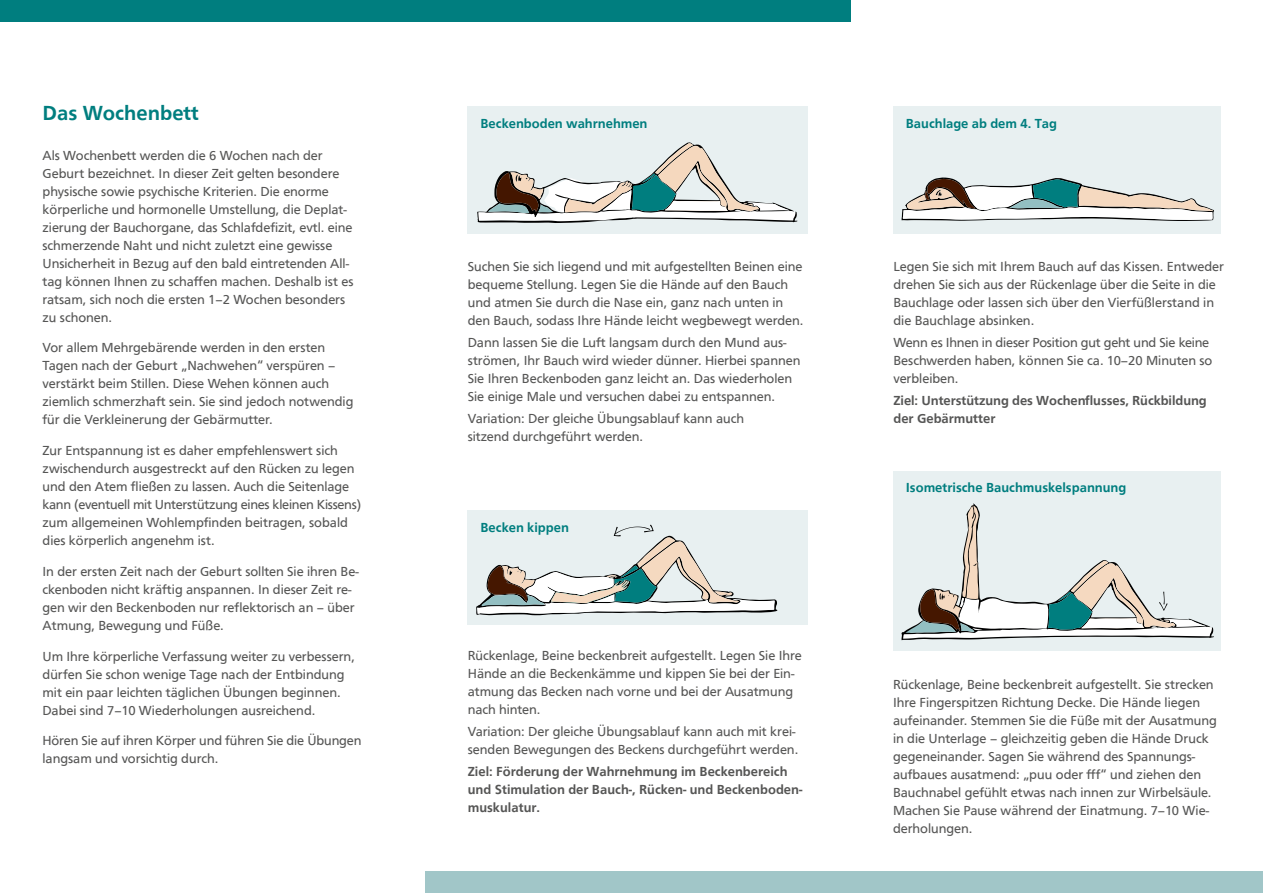
<style>
.page{position:relative;width:1263px;height:893px;background:#fff}
.page>*{position:absolute;margin:0;border:0;box-sizing:border-box;transform-origin:0 0}
.Überschrift_Innentei{font:500 21px "Front Page";color:#007e7f}
.Fliesstext{font:13.5px/18px "Front Page";color:#565655}
.Aufzählungen{font:13.5px/18px "Front Page";color:#565655}
.Fliesstext-2{font:500 13.5px/18px "Front Page";color:#565655}
.Fliesstext-3{font:500 13.5px "Front Page";color:#007e7f}
</style>
<div class="page">
<div style="left:893px;top:106px;width:327px;height:128px;background:#e8f0f1"></div>
<div style="left:893px;top:471px;width:327px;height:180px;background:#e8f0f1"></div>
<div style="left:468px;top:106px;width:340px;height:128px;background:#e8f0f1"></div>
<div style="left:468px;top:510px;width:340px;height:115px;background:#e8f0f1"></div>
<svg style="left:476px;top:524px;width:301px;height:91px"></svg>
<svg style="left:901px;top:177px;width:313px;height:44px"></svg>
<svg style="left:901px;top:503px;width:313px;height:138px"></svg>
<svg style="left:477px;top:142px;width:320px;height:81px"></svg>
<div style="left:0;top:0;width:850px;height:21px;background:#007e7f"></div>
<div style="left:425px;top:872px;width:838px;height:21px;background:#a1c6c8"></div>
<p class="Überschrift_Innentei" style="left:43px;top:98px;width:158px">Das Wochenbett</p>
<p class="Aufzählungen" style="left:43px;top:145px;width:313px">Als Wochenbett werden die 6 Wochen nach der Geburt bezeichnet. In dieser Zeit gelten besondere physische sowie psychische Kriterien. Die enorme körperliche und hormonelle Umstellung, die Deplat&shy;zierung der Bauchorgane, das Schlafdefizit, evtl. eine schmerzende Naht und nicht zuletzt eine gewisse Unsicherheit in Bezug auf den bald eintretenden All&shy;tag können Ihnen zu schaffen machen. Deshalb ist es ratsam, sich noch die ersten 1–2 Wochen besonders zu schonen.</p>
<p class="Aufzählungen" style="left:43px;top:338px;width:312px">Vor allem Mehrgebärende werden in den ersten Tagen nach der Geburt „Nachwehen“ verspüren – verstärkt beim Stillen. Diese Wehen können auch ziemlich schmerzhaft sein. Sie sind jedoch notwendig für die Verkleinerung der Gebärmutter.</p>
<p class="Aufzählungen" style="left:43px;top:441px;width:320px">Zur Entspannung ist es daher empfehlenswert sich zwischendurch ausgestreckt auf den Rücken zu legen und den Atem fließen zu lassen. Auch die Seitenlage kann (eventuell mit Unterstützung eines kleinen Kissens) zum allgemeinen Wohlempfinden beitragen, sobald dies körperlich angenehm ist.</p>
<p class="Aufzählungen" style="left:43px;top:561px;width:318px">In der ersten Zeit nach der Geburt sollten Sie ihren Be&shy;ckenboden nicht kräftig anspannen. In dieser Zeit re&shy;gen wir den Beckenboden nur reflektorisch an – über Atmung, Bewegung und Füße.</p>
<p class="Aufzählungen" style="left:43px;top:646px;width:314px">Um Ihre körperliche Verfassung weiter zu verbessern, dürfen Sie schon wenige Tage nach der Entbindung mit ein paar leichten täglichen Übungen beginnen.<br>Dabei sind 7–10 Wiederholungen ausreichend.</p>
<p class="Aufzählungen" style="left:43px;top:731px;width:320px">Hören Sie auf ihren Körper und führen Sie die Übungen langsam und vorsichtig durch.</p>
<p class="Fliesstext-3" style="left:480px;top:114px;width:168px">Beckenboden wahrnehmen</p>
<p class="Fliesstext" style="left:468px;top:256px;width:337px">Suchen Sie sich liegend und mit aufgestellten Beinen eine bequeme Stellung. Legen Sie die Hände auf den Bauch und atmen Sie durch die Nase ein, ganz nach unten in den Bauch, sodass Ihre Hände leicht wegbewegt werden.</p>
<p class="Fliesstext" style="left:468px;top:332px;width:334px">Dann lassen Sie die Luft langsam durch den Mund aus&shy;strömen, Ihr Bauch wird wieder dünner. Hierbei spannen Sie Ihren Beckenboden ganz leicht an. Das wiederholen Sie einige Male und versuchen dabei zu entspannen.</p>
<p class="Fliesstext" style="left:468px;top:409px;width:278px">Variation: Der gleiche Übungsablauf kann auch sitzend durchgeführt werden.</p>
<p class="Fliesstext-3" style="left:480px;top:518px;width:90px">Becken kippen</p>
<p class="Fliesstext" style="left:468px;top:645px;width:336px">Rückenlage, Beine beckenbreit aufgestellt. Legen Sie Ihre Hände an die Beckenkämme und kippen Sie bei der Ein&shy;atmung das Becken nach vorne und bei der Ausatmung nach hinten.</p>
<p class="Fliesstext" style="left:468px;top:721px;width:332px">Variation: Der gleiche Übungsablauf kann auch mit krei&shy;senden Bewegungen des Beckens durchgeführt werden.</p>
<p class="Fliesstext-2" style="left:468px;top:762px;width:336px">Ziel: Förderung der Wahrnehmung im Beckenbereich und Stimulation der Bauch-, Rücken- und Beckenboden&shy;muskulatur.</p>
<p class="Fliesstext-3" style="left:906px;top:114px;width:153px">Bauchlage ab dem 4. Tag</p>
<p class="Fliesstext" style="left:893px;top:256px;width:332px">Legen Sie sich mit Ihrem Bauch auf das Kissen. Entweder drehen Sie sich aus der Rückenlage über die Seite in die Bauchlage oder lassen sich über den Vierfüßlerstand in die Bauchlage absinken.</p>
<p class="Fliesstext" style="left:893px;top:332px;width:320px">Wenn es Ihnen in dieser Position gut geht und Sie keine<br>Beschwerden haben, können Sie ca. 10–20 Minuten so verbleiben.</p>
<p class="Fliesstext-2" style="left:893px;top:391px;width:315px">Ziel: Unterstützung des Wochenflusses, Rückbildung der Gebärmutter</p>
<p class="Fliesstext-3" style="left:906px;top:477px;width:222px">Isometrische Bauchmuskelspannung</p>
<p class="Fliesstext" style="left:893px;top:675px;width:325px">Rückenlage, Beine beckenbreit aufgestellt. Sie strecken Ihre Fingerspitzen Richtung Decke. Die Hände liegen aufeinander. Stemmen Sie die Füße mit der Ausatmung in die Unterlage – gleichzeitig geben die Hände Druck gegeneinander. Sagen Sie während des Spannungs&shy;aufbaues ausatmend: „puu oder fff“ und ziehen den Bauchnabel gefühlt etwas nach innen zur Wirbelsäule.<br>Machen Sie Pause während der Einatmung. 7–10 Wie&shy;derholungen.</p>
</div>
